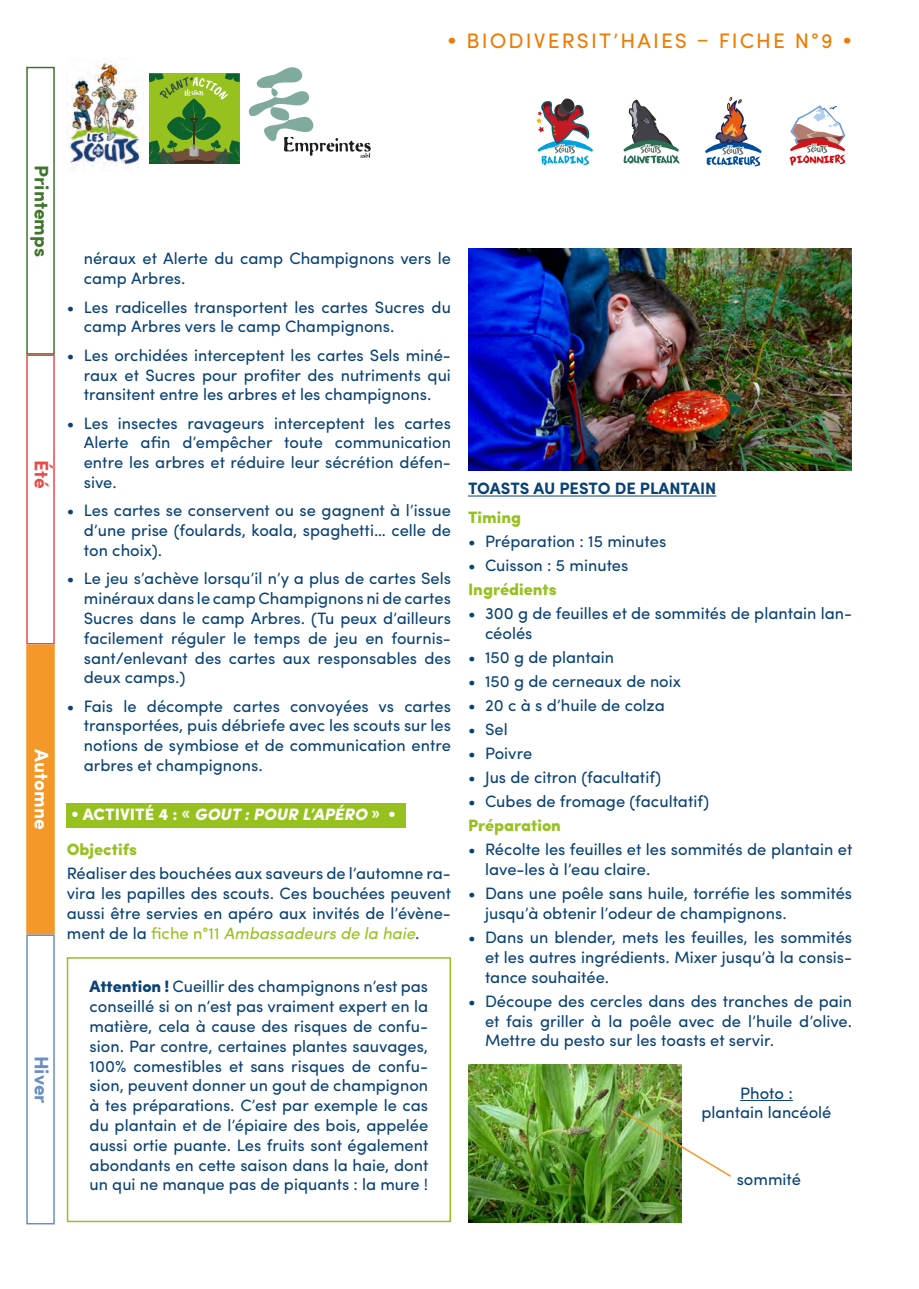
<style>
.page{position:relative;width:919px;height:1289px;background:#fff}
.page>*{position:absolute;margin:0;border:0;box-sizing:border-box;transform-origin:0 0}
.t1{font:21px "Sofia Pro";letter-spacing:.1em;color:#ef7b00}
.t2{font:700 19.5px "Sofia Pro";color:#41752e}
.t3{font:700 19.5px "Sofia Pro";color:#fff}
.t4{font:700 19.5px "Sofia Pro";color:#688fc1}
.t5{font:700 19.5px "Sofia Pro";color:#e94b4b}
.Texte{font:16.5px/19.8px "Sofia Pro";color:#0a4275;text-align:justify}
.titre_para_2{font:900 16.5px "Sofia Pro";color:#96c11f}
.titre_Para_1{font:italic 900 16.5px "Sofia Pro";color:#fff}
.titre_para_2-2{font:16.5px "Sofia Pro";color:#0a4275}
.Texte-2{font:700 16.5px "Sofia Pro";color:#0a4275}
.s1{font-style:normal}
.s2{color:#96c11f}
.s3{font-style:italic;color:#96c11f}
.s4{font-weight:900}
</style>
<div class="page">
<div style="left:26px;top:67px;width:29px;height:288px;border:2px solid #41752e"></div>
<div style="left:26px;top:354px;width:29px;height:290px;background:#fff;border:2px solid #e94b4b"></div>
<div style="left:26px;top:644px;width:29px;height:290px;background:#f39829;border:2px solid #f39829"></div>
<div style="left:26px;top:934px;width:29px;height:290px;border:2px solid #688fc1"></div>
<img style="left:68px;top:61px;width:73px;height:108px">
<svg style="left:789px;top:105px;width:57px;height:61px"></svg>
<svg style="left:623px;top:99px;width:56px;height:65px"></svg>
<svg style="left:536px;top:98px;width:57px;height:67px"></svg>
<svg style="left:705px;top:97px;width:56px;height:69px"></svg>
<svg style="left:248px;top:67px;width:123px;height:91px"></svg>
<svg style="left:149px;top:73px;width:91px;height:91px;background:#6e9c2c"></svg>
<div style="left:67px;top:803px;width:339px;height:24px;background:#96c11f"></div>
<hr style="left:468px;top:495px;width:248px;height:1px;background:#0a4275">
<div style="left:67px;top:957px;width:384px;height:265px;border:2px solid #96c11f"></div>
<img style="left:468px;top:249px;width:383px;height:221px">
<img style="left:468px;top:1064px;width:213px;height:158px">
<img style="left:619px;top:1108px;width:112px;height:70px">
<hr style="left:740px;top:1100px;width:52px;height:1px;background:#0a4275">
<p class="t1" style="left:447px;top:25px;width:406px">• BIODIVERSIT’HAIES – FICHE N°9 •</p>
<p class="t2" style="left:57px;top:165px;width:93px;rotate:90deg">Printemps</p>
<p class="t5" style="left:57px;top:459px;width:30px;rotate:90deg">Été</p>
<p class="t3" style="left:57px;top:749px;width:82px;rotate:90deg">Automne</p>
<p class="Texte" style="left:84px;top:247px;width:368px">néraux et Alerte du camp Champignons vers le camp Arbres.</p>
<p class="Texte" style="left:84px;top:296px;width:368px;text-indent:-17px">• Les radicelles transportent les cartes Sucres du camp Arbres vers le camp Champignons.</p>
<p class="Texte" style="left:84px;top:344px;width:368px;text-indent:-17px">• Les orchidées interceptent les cartes Sels miné&shy;raux et Sucres pour profiter des nutriments qui transitent entre les arbres et les champignons.</p>
<p class="Texte" style="left:84px;top:412px;width:368px;text-indent:-17px">• Les insectes ravageurs interceptent les cartes Alerte afin d’empêcher toute communication entre les arbres et réduire leur sécrétion défen&shy;sive.</p>
<p class="Texte" style="left:84px;top:499px;width:368px;text-indent:-17px">• Les cartes se conservent ou se gagnent à l’issue d’une prise (foulards, koala, spaghetti… celle de ton choix).</p>
<p class="Texte" style="left:84px;top:567px;width:368px;text-indent:-17px">• Le jeu s’achève lorsqu’il n’y a plus de cartes Sels minéraux dans le camp Champignons ni de cartes Sucres dans le camp Arbres. (Tu peux d’ailleurs facilement réguler le temps de jeu en fournis&shy;sant/enlevant des cartes aux responsables des deux camps.)</p>
<p class="Texte" style="left:84px;top:694px;width:368px;text-indent:-17px">• Fais le décompte cartes convoyées vs cartes transportées, puis débriefe avec les scouts sur les notions de symbiose et de communication entre arbres et champignons.</p>
<p class="titre_Para_1" style="left:71px;top:801px;width:326px"><span class="s1">• ACTIVITÉ 4 : «</span> GOUT : POUR L’APÉRO <span class="s1">» •</span></p>
<p class="titre_para_2" style="left:67px;top:836px;width:72px">Objectifs</p>
<p class="Texte" style="left:67px;top:862px;width:386px">Réaliser des bouchées aux saveurs de l’automne ra&shy;vira les papilles des scouts. Ces bouchées peuvent aussi être servies en apéro aux invités de l’évène&shy;ment de la <span class="s2">fiche n°11</span> <span class="s3">Ambassadeurs de la haie</span>.</p>
<p class="t4" style="left:57px;top:1055px;width:49px;rotate:90deg">Hiver</p>
<p class="Texte" style="left:90px;top:975px;width:340px"><span class="s4">Attention !</span> Cueillir des champignons n’est pas conseillé si on n’est pas vraiment expert en la matière, cela à cause des risques de confu&shy;sion. Par contre, certaines plantes sauvages, 100% comestibles et sans risques de confu&shy;sion, peuvent donner un gout de champignon à tes préparations. C’est par exemple le cas du plantain et de l’épiaire des bois, appelée aussi ortie puante. Les fruits sont également abondants en cette saison dans la haie, dont un qui ne manque pas de piquants : la mure !</p>
<p class="Texte-2" style="left:468px;top:476px;width:250px">TOASTS AU PESTO DE PLANTAIN</p>
<p class="titre_para_2" style="left:468px;top:504px;width:55px">Timing</p>
<p class="Texte" style="left:468px;top:530px;width:200px">• Préparation : 15 minutes</p>
<p class="Texte" style="left:468px;top:554px;width:162px">• Cuisson : 5 minutes</p>
<p class="titre_para_2" style="left:468px;top:576px;width:90px">Ingrédients</p>
<p class="Texte" style="left:485px;top:602px;width:368px;text-indent:-17px">• 300 g de feuilles et de sommités de plantain lan&shy;céolés</p>
<p class="Texte" style="left:468px;top:646px;width:148px">• 150 g de plantain</p>
<p class="Texte" style="left:468px;top:670px;width:214px">• 150 g de cerneaux de noix</p>
<p class="Texte" style="left:468px;top:694px;width:198px">• 20 c à s d’huile de colza</p>
<p class="Texte" style="left:468px;top:718px;width:41px">• Sel</p>
<p class="Texte" style="left:468px;top:742px;width:66px">• Poivre</p>
<p class="Texte" style="left:468px;top:766px;width:194px">• Jus de citron (facultatif)</p>
<p class="Texte" style="left:468px;top:790px;width:242px">• Cubes de fromage (facultatif)</p>
<p class="titre_para_2" style="left:468px;top:812px;width:94px">Préparation</p>
<p class="Texte" style="left:485px;top:838px;width:369px;text-indent:-17px">• Récolte les feuilles et les sommités de plantain et lave-les à l’eau claire.</p>
<p class="Texte" style="left:485px;top:882px;width:368px;text-indent:-17px">• Dans une poêle sans huile, torréfie les sommités jusqu’à obtenir l’odeur de champignons.</p>
<p class="Texte" style="left:485px;top:926px;width:368px;text-indent:-17px">• Dans un blender, mets les feuilles, les sommités et les autres ingrédients. Mixer jusqu’à la consis&shy;tance souhaitée.</p>
<p class="Texte" style="left:485px;top:989px;width:368px;text-indent:-17px">• Découpe des cercles dans des tranches de pain et fais griller à la poêle avec de l’huile d’olive.<br>Mettre du pesto sur les toasts et servir.</p>
<p class="titre_para_2-2" style="left:740px;top:1080px;width:54px">Photo :</p>
<p class="titre_para_2-2" style="left:701px;top:1100px;width:131px">plantain lancéolé</p>
<p class="titre_para_2-2" style="left:736px;top:1166px;width:66px">sommité</p>
</div>
